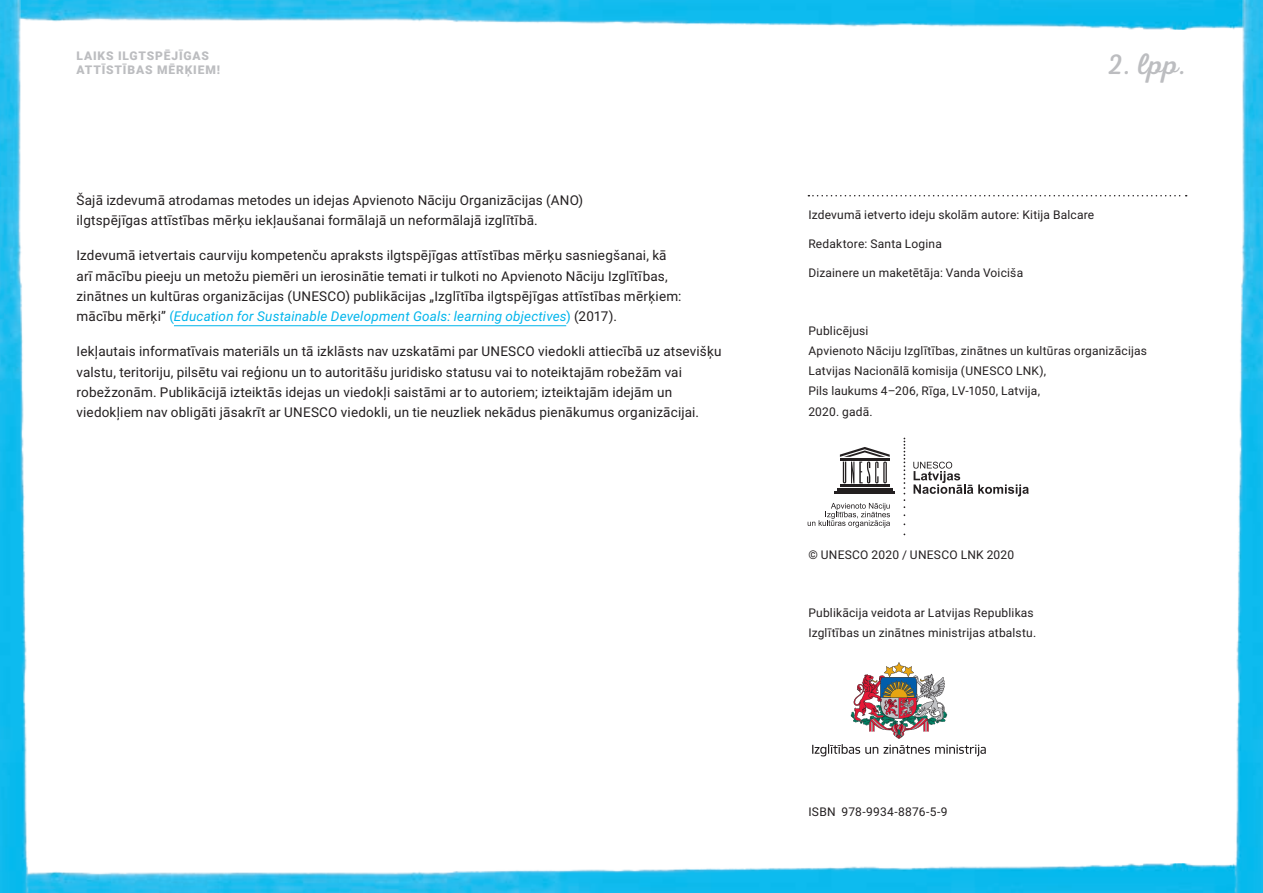
<style>
.page{position:relative;width:1263px;height:893px;background:#fff}
.page>*{position:absolute;margin:0;border:0;box-sizing:border-box;transform-origin:0 0}
.t1{font:30px "Nexa Script";color:#bcbdc0}
.t2{font:13.5px/20.2px "Roboto";letter-spacing:.01em;color:#231f20}
.t3{font:12px/20.2px "Roboto";letter-spacing:.015em;color:#231f20}
.t4{font:900 12px/14.4px "Roboto";letter-spacing:.07em;color:#bcbdc0}
.s1{color:#02b5eb}
.s2{font-style:italic;color:#02b5eb}
</style>
<div class="page">
<img style="left:30px;top:863px;width:1203px;height:30px">
<img style="left:30px;top:0;width:1203px;height:30px">
<img style="left:1233px;top:0;width:30px;height:893px">
<img style="left:0;top:0;width:30px;height:893px">
<hr style="left:174px;top:325px;width:392px;height:1px;background:#02b5eb">
<svg style="left:808px;top:195px;width:379px;height:1px"></svg>
<svg style="left:812px;top:662px;width:174px;height:94px"></svg>
<hr style="left:840px;top:484px;width:50px;height:3px;background:#231f20">
<hr style="left:837px;top:488px;width:55px;height:2px;background:#231f20">
<hr style="left:834px;top:492px;width:61px;height:2px;background:#231f20">
<svg style="left:840px;top:447px;width:50px;height:36px"></svg>
<svg style="left:808px;top:503px;width:82px;height:24px"></svg>
<svg style="left:913px;top:462px;width:116px;height:34px"></svg>
<svg style="left:903px;top:438px;width:2px;height:70px"></svg>
<p class="t4" style="left:77px;top:48px;width:145px">LAIKS ILGTSPĒJĪGAS<br>ATTĪSTĪBAS MĒRĶIEM!</p>
<h1 class="t1" style="left:1108px;top:47px;width:80px">2. lpp.</h1>
<p class="t2" style="left:77px;top:190px;width:508px">Šajā izdevumā atrodamas metodes un idejas Apvienoto Nāciju Organizācijas (ANO) ilgtspējīgas attīstības mērķu iekļaušanai formālajā un neformālajā izglītībā.</p>
<p class="t2" style="left:77px;top:245px;width:606px">Izdevumā ietvertais caurviju kompetenču apraksts ilgtspējīgas attīstības mērķu sasniegšanai, kā arī mācību pieeju un metožu piemēri un ierosinātie temati ir tulkoti no Apvienoto Nāciju Izglītības, zinātnes un kultūras organizācijas (UNESCO) publikācijas „Izglītība ilgtspējīgas attīstības mērķiem: mācību mērķi” <span class="s1">(</span><span class="s2">Education for Sustainable Development Goals: learning objectives</span><span class="s1">)</span> (2017).</p>
<p class="t2" style="left:77px;top:341px;width:646px">Iekļautais informatīvais materiāls un tā izklāsts nav uzskatāmi par UNESCO viedokli attiecībā uz atsevišķu valstu, teritoriju, pilsētu vai reģionu un to autoritāšu juridisko statusu vai to noteiktajām robežām vai robežzonām. Publikācijā izteiktās idejas un viedokļi saistāmi ar to autoriem; izteiktajām idejām un viedokļiem nav obligāti jāsakrīt ar UNESCO viedokli, un tie neuzliek nekādus pienākumus organizācijai.</p>
<p class="t3" style="left:808px;top:205px;width:287px">Izdevumā ietverto ideju skolām autore: Kitija Balcare</p>
<p class="t3" style="left:808px;top:233px;width:135px">Redaktore: Santa Logina</p>
<p class="t3" style="left:808px;top:262px;width:216px">Dizainere un maketētāja: Vanda Voiciša</p>
<p class="t3" style="left:808px;top:320px;width:340px">Publicējusi<br>Apvienoto Nāciju Izglītības, zinātnes un kultūras organizācijas Latvijas Nacionālā komisija (UNESCO LNK),<br>Pils laukums 4–206, Rīga, LV-1050, Latvija,<br>2020. gadā.</p>
<p class="t3" style="left:808px;top:544px;width:207px">© UNESCO 2020 / UNESCO LNK 2020</p>
<p class="t3" style="left:808px;top:602px;width:229px">Publikācija veidota ar Latvijas Republikas<br>Izglītības un zinātnes ministrijas atbalstu.</p>
<p class="t3" style="left:808px;top:802px;width:141px">ISBN 978-9934-8876-5-9</p>
</div>
